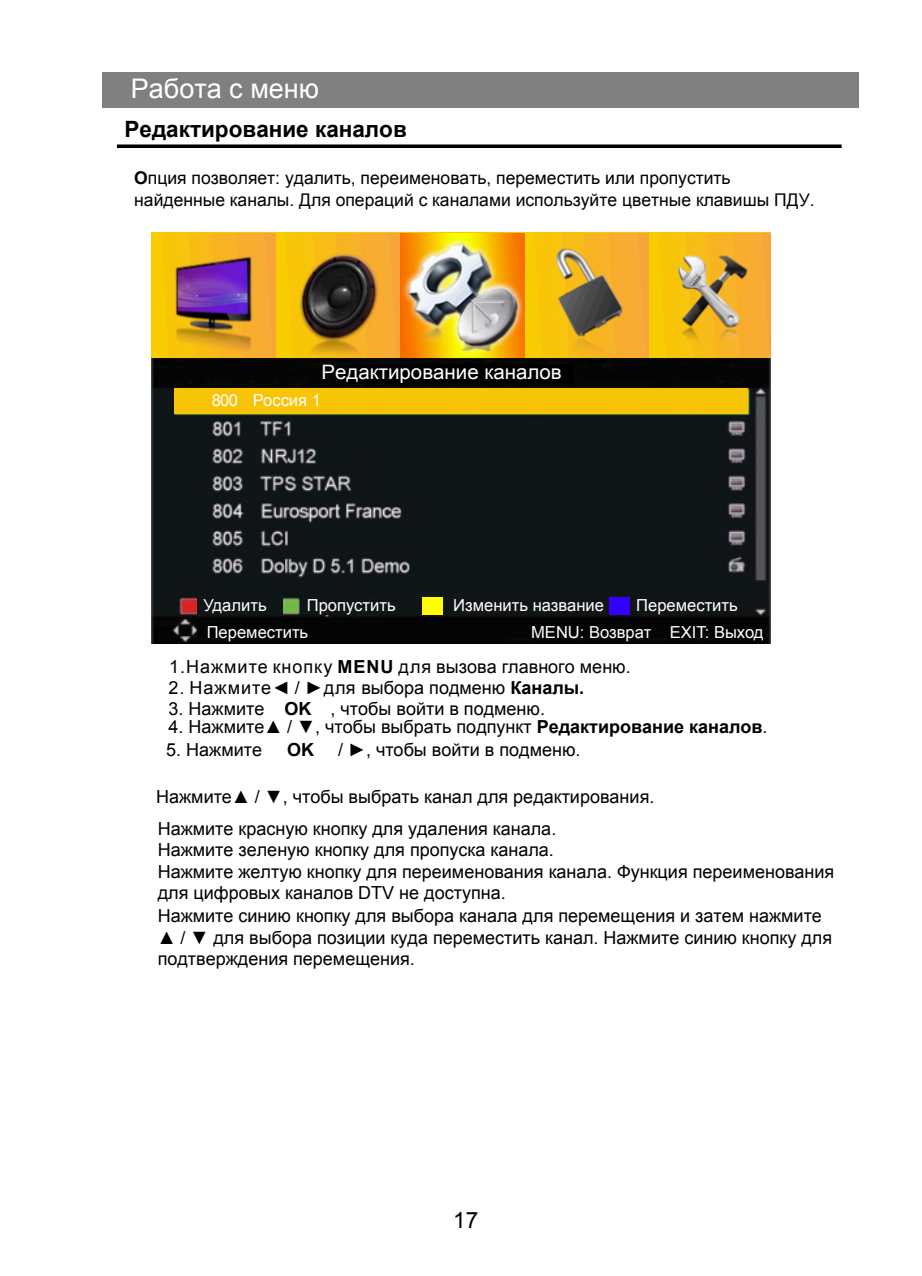
<style>
.page{position:relative;width:922px;height:1276px;background:#fff}
.page>*{position:absolute;margin:0;border:0;box-sizing:border-box;transform-origin:0 0}
.t1{font:27px "Arial";color:#fff}
.t2{font:700 22.5px "Arial";color:#000}
.t3{font:22.5px "Arial";color:#000}
.t4{font:20px "Arial";color:#fff}
.t5{font:18px/21.8px "Arial";color:#000}
.t6{font:700 18px "Arial";color:#000}
.t7{font:17.5px/22.5px "Arial";color:#000}
.t8{font:16.5px "Arial";color:#fff}
.s1{font-weight:700}
</style>
<div class="page">
<div style="left:102px;top:72px;width:756px;height:35px;background:#808080"></div>
<svg style="left:117px;top:144px;width:724px;height:4px;background:#1e1e1e"></svg>
<img style="left:152px;top:358px;width:618px;height:285px">
<div style="left:198px;top:618px;width:568px;height:20px;background:#040404"></div>
<div style="left:349px;top:364px;width:223px;height:20px;background:#000"></div>
<div style="left:198px;top:593px;width:84px;height:22px;background:#101517"></div>
<div style="left:300px;top:597px;width:122px;height:18px;background:#101517"></div>
<div style="left:422px;top:597px;width:20px;height:18px;background:#ff0"></div>
<div style="left:609px;top:597px;width:20px;height:18px;background:#30f"></div>
<div style="left:174px;top:388px;width:574px;height:26px;background:#f8c408"></div>
<img style="left:152px;top:232px;width:618px;height:126px">
<h1 class="t1" style="left:131px;top:70px;width:190px">Работа с меню</h1>
<p class="t2" style="left:124px;top:113px;width:284px">Редактирование каналов</p>
<p class="t7" style="left:134px;top:166px;width:681px"><span class="s1">О</span>пция позволяет: удалить, переименовать, переместить или пропустить найденные каналы. Для операций с каналами используйте цветные клавишы ПДУ.</p>
<p class="t4" style="left:321px;top:358px;width:242px">Редактирование каналов</p>
<p class="t8" style="left:212px;top:389px;width:111px">800 Россия 1</p>
<p class="t8" style="left:203px;top:594px;width:65px">Удалить</p>
<p class="t8" style="left:307px;top:594px;width:90px">Пропустить</p>
<p class="t8" style="left:453px;top:594px;width:152px">Изменить название</p>
<p class="t8" style="left:636px;top:594px;width:103px">Переместить</p>
<p class="t8" style="left:207px;top:621px;width:103px">Переместить</p>
<p class="t8" style="left:531px;top:621px;width:234px">MENU: Возврат EXIT: Выход</p>
<p class="t5" style="left:169px;top:655px;width:463px">1.Нажмите кнопку <span class="s1">MENU</span> для вызова главного меню.</p>
<p class="t5" style="left:168px;top:676px;width:417px">2. Нажмите◄ / ►для выбора подменю <span class="s1">Каналы.</span></p>
<p class="t5" style="left:168px;top:716px;width:600px">4. Нажмите▲ / ▼, чтобы выбрать подпункт <span class="s1">Редактирование каналов</span>.</p>
<p class="t5" style="left:168px;top:697px;width:378px">3. Нажмите <span class="s1">OK</span> , чтобы войти в подменю.</p>
<p class="t5" style="left:166px;top:738px;width:97px">5. Нажмите</p>
<p class="t6" style="left:287px;top:737px;width:29px">OK</p>
<p class="t5" style="left:338px;top:738px;width:244px">/ ►, чтобы войти в подменю.</p>
<p class="t5" style="left:156px;top:785px;width:499px">Нажмите▲ / ▼, чтобы выбрать канал для редактирования.</p>
<p class="t5" style="left:158px;top:817px;width:678px">Нажмите красную кнопку для удаления канала.<br>Нажмите зеленую кнопку для пропуска канала.<br>Нажмите желтую кнопку для переименования канала. Функция переименования для цифровых каналов DTV не доступна.<br>Нажмите синию кнопку для выбора канала для перемещения и затем нажмите</p>
<p class="t5" style="left:158px;top:926px;width:675px">▲ / ▼ для выбора позиции куда переместить канал. Нажмите синию кнопку для подтверждения перемещения.</p>
<p class="t3" style="left:453px;top:1205px;width:27px">17</p>
</div>
